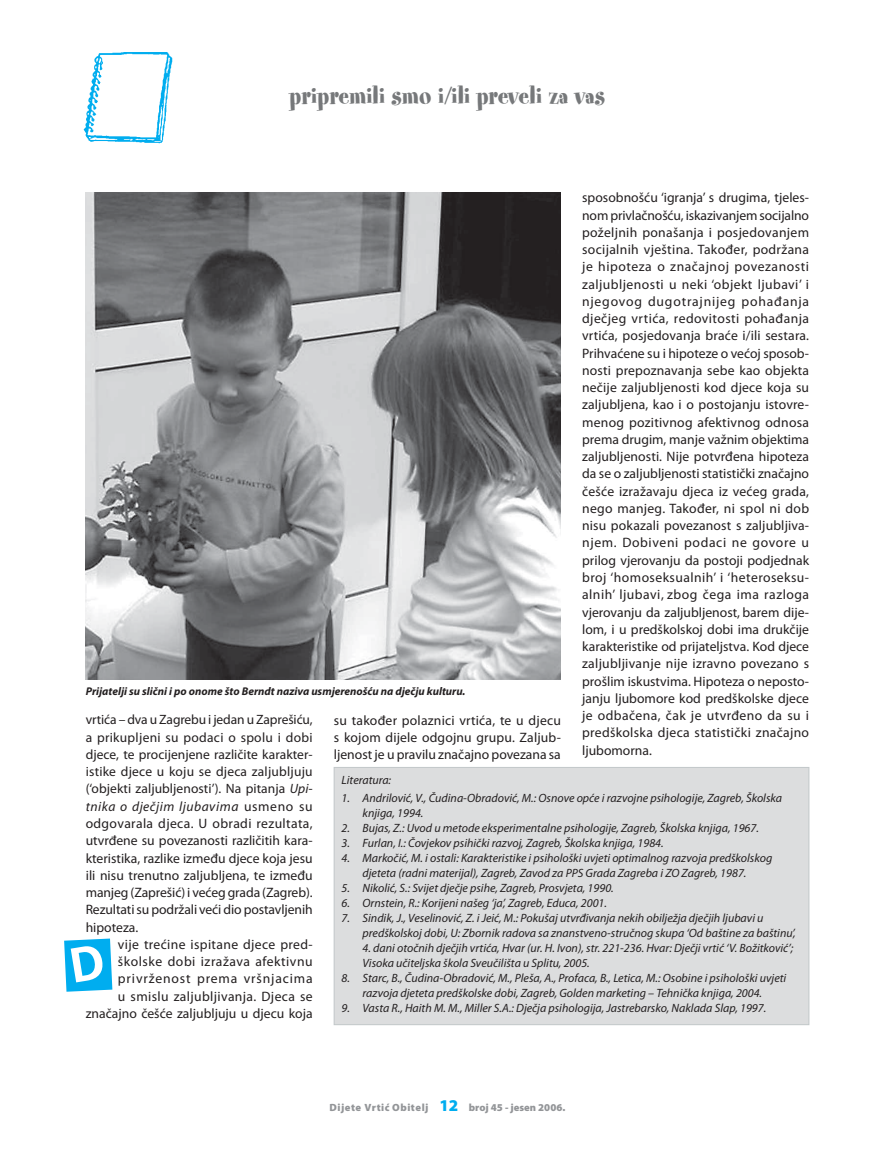
<style>
.page{position:relative;width:894px;height:1170px;background:#fff}
.page>*{position:absolute;margin:0;border:0;box-sizing:border-box;transform-origin:0 0}
.t1{font:27px "Spumoni LP";letter-spacing:.01em;color:#76787a}
.t2{font:13.65px/17.2px "Myriad Pro";letter-spacing:.02em;color:#231f20;text-align:justify}
.t3{font:13.5px/17.2px "Myriad Pro";letter-spacing:.005em;color:#231f20;text-align:justify}
.t4{font:italic 12px/15px "Myriad Pro";color:#231f20}
.t5{font:italic 700 11.25px "Myriad Pro";color:#231f20}
.t6{font:900 10.5px "Myriad Pro";letter-spacing:.05em;color:#939598}
.s1{font-style:italic}
.s2{font-style:italic;font-size:13.65px}
.s3{font-size:13.65px}
.s4{font-size:16.5px;color:#00adef}
</style>
<div class="page">
<img style="left:83px;top:52px;width:90px;height:92px">
<div style="left:334px;top:767px;width:474px;height:257px;background:#dcddde"></div>
<div style="left:334px;top:767px;width:475px;height:257px;border:1px solid #c3c8ca"></div>
<img style="left:86px;top:192px;width:474px;height:488px">
<svg style="left:64px;top:938px;width:48px;height:53px;background:#14b3f0"></svg>
<h1 class="t1" style="left:289px;top:86px;width:317px">pripremili smo i/ili preveli za vas</h1>
<p class="t2" style="left:582px;top:190px;width:228px">sposobnošću ‘igranja’ s drugima, tjeles&shy;nom privlačnošću, iskazivanjem socijalno poželjnih ponašanja i posjedovanjem socijalnih vještina. Također, podržana je hipoteza o značajnoj povezanosti zaljubljenosti u neki ‘objekt ljubavi’ i njegovog dugotrajnijeg pohađanja dječjeg vrtića, redovitosti pohađanja vrtića, posjedovanja braće i/ili sestara.<br>Prihvaćene su i hipoteze o većoj sposob&shy;nosti prepoznavanja sebe kao objekta nečije zaljubljenosti kod djece koja su zaljubljena, kao i o postojanju istovre&shy;menog pozitivnog afektivnog odnosa prema drugim, manje važnim objektima zaljubljenosti. Nije potvrđena hipoteza da se o zaljubljenosti statistički značajno češće izražavaju djeca iz većeg grada, nego manjeg. Također, ni spol ni dob nisu pokazali povezanost s zaljubljiva&shy;njem. Dobiveni podaci ne govore u prilog vjerovanju da postoji podjednak broj ‘homoseksualnih’ i ‘heteroseksu&shy;alnih’ ljubavi, zbog čega ima razloga vjerovanju da zaljubljenost, barem dije&shy;lom, i u predškolskoj dobi ima drukčije karakteristike od prijateljstva. Kod djece zaljubljivanje nije izravno povezano s prošlim iskustvima. Hipoteza o neposto&shy;janju ljubomore kod predškolske djece je odbačena, čak je utvrđeno da su i predškolska djeca statistički značajno ljubomorna.</p>
<p class="t5" style="left:86px;top:687px;width:381px">Prijatelji su slični i po onome što Berndt naziva usmjerenošću na dječju kulturu.</p>
<p class="t2" style="left:334px;top:712px;width:228px">su također polaznici vrtića, te u djecu s kojom dijele odgojnu grupu. Zaljub&shy;ljenost je u pravilu značajno povezana sa</p>
<p class="t4" style="left:341px;top:773px;width:51px">Literatura:</p>
<p class="t4" style="left:362px;top:790px;width:421px;text-indent:-21px">1. Andrilović, V., Čudina-Obradović, M.: Osnove opće i razvojne psihologije, Zagreb, Školska knjiga, 1994.</p>
<p class="t4" style="left:341px;top:820px;width:419px">2. Bujas, Z.: Uvod u metode eksperimentalne psihologije, Zagreb, Školska knjiga, 1967.</p>
<p class="t4" style="left:341px;top:835px;width:323px">3. Furlan, I.: Čovjekov psihički razvoj, Zagreb, Školska knjiga, 1984.</p>
<p class="t4" style="left:341px;top:850px;width:432px;text-align:center">4. Markočić, M. i ostali: Karakteristike i psihološki uvjeti optimalnog razvoja predškolskog djeteta (radni materijal), Zagreb, Zavod za PPS Grada Zagreba i ZO Zagreb, 1987.</p>
<p class="t4" style="left:341px;top:880px;width:274px">5. Nikolić, S.: Svijet dječje psihe, Zagreb, Prosvjeta, 1990.</p>
<p class="t4" style="left:341px;top:895px;width:267px">6. Ornstein, R.: Korijeni našeg ‘ja’, Zagreb, Educa, 2001.</p>
<p class="t4" style="left:362px;top:910px;width:434px;text-indent:-21px">7. Sindik, J., Veselinović, Z. i Jeić, M.: Pokušaj utvrđivanja nekih obilježja dječjih ljubavi u predškolskoj dobi, U: Zbornik radova sa znanstveno-stručnog skupa ‘Od baštine za baštinu’,</p>
<p class="t4" style="left:362px;top:940px;width:432px">4. dani otočnih dječjih vrtića, Hvar (ur. H. Ivon), str. 221-236. Hvar: Dječji vrtić ‘V. Božitković’;<br>Visoka učiteljska škola Sveučilišta u Splitu, 2005.</p>
<p class="t4" style="left:341px;top:970px;width:446px;text-align:center">8. Starc, B., Čudina-Obradović, M., Pleša, A., Profaca, B., Letica, M.: Osobine i psihološki uvjeti razvoja djeteta predškolske dobi, Zagreb, Golden marketing – Tehnička knjiga, 2004.</p>
<p class="t4" style="left:341px;top:1000px;width:426px">9. Vasta R., Haith M. M., Miller S.A.: Dječja psihologija, Jastrebarsko, Naklada Slap, 1997.</p>
<p class="t3" style="left:86px;top:712px;width:228px">vrtića – dva u Zagrebu i jedan u Zaprešiću, a prikupljeni su podaci o spolu i dobi djece, te procijenjene različite karakter&shy;istike djece u koju se djeca zaljubljuju (‘objekti zaljubljenosti’). Na pitanja <span class="s1">Upi&shy;tnika o dječjim ljuba</span><span class="s2">vima</span> <span class="s3">usmeno su</span></p>
<p class="t2" style="left:86px;top:815px;width:228px">odgovarala djeca. U obradi rezultata, utvrđene su povezanosti različitih kara&shy;kteristika, razlike između djece koja jesu ili nisu trenutno zaljubljena, te između manjeg (Zaprešić) i većeg grada (Zagreb).<br>Rezultati su podržali veći dio postavljenih hipoteza.</p>
<p class="t2" style="left:86px;top:936px;width:228px;text-align:right">vije trećine ispitane djece pred&shy;školske dobi izražava afektivnu privrženost prema vršnjacima<br>u smislu zaljubljivanja. Djeca se značajno češće zaljubljuju u djecu koja</p>
<p class="t6" style="left:329px;top:1103px;width:237px">Dijete Vrtić Obitelj <span class="s4">12</span> broj 45 - jesen 2006.</p>
</div>
